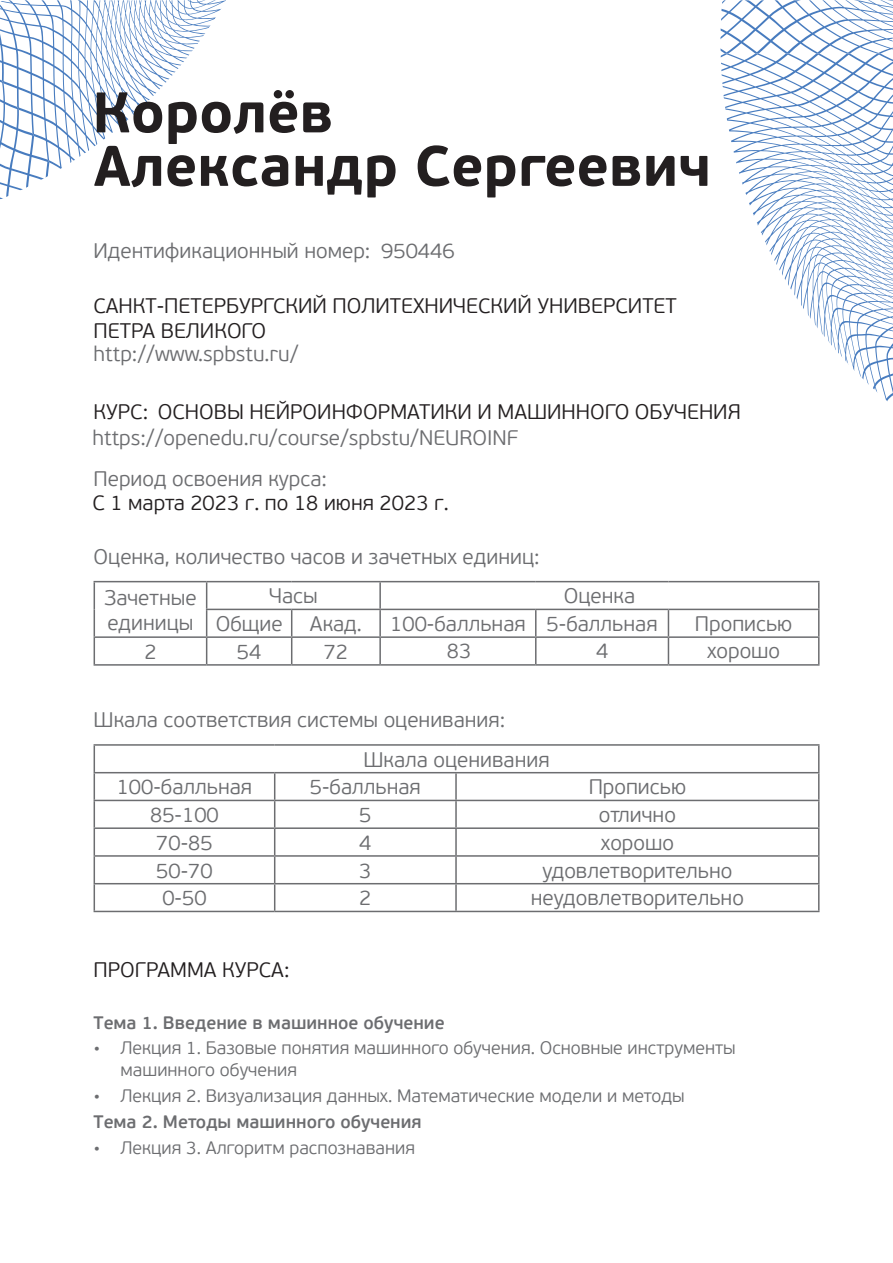
<style>
.page{position:relative;width:893px;height:1263px;background:#fff}
.page>*{position:absolute;margin:0;border:0;box-sizing:border-box;transform-origin:0 0}
.t1{font:700 57px "PF Beau Sans Pro";color:#231f20}
.t2{font:300 21px/25.2px "PF Beau Sans Pro";color:#6c6d70}
.t3{font:300 21px/25.3px "PF Beau Sans Pro";color:#231f20}
.t4{font:300 18px/21.6px "PF Beau Sans Pro";color:#6c6d70}
.t5{font:600 18px "PF Beau Sans Pro";color:#6c6d70}
</style>
<div class="page">
<svg style="left:720px;top:0;width:173px;height:54px"></svg>
<svg style="left:720px;top:54px;width:173px;height:348px"></svg>
<svg style="left:0;top:0;width:226px;height:199px"></svg>
<hr style="left:94px;top:581px;width:113px;height:1px;background:#6c6d70">
<hr style="left:207px;top:581px;width:85px;height:1px;background:#6c6d70">
<hr style="left:292px;top:581px;width:88px;height:1px;background:#6c6d70">
<hr style="left:380px;top:581px;width:156px;height:1px;background:#6c6d70">
<hr style="left:379px;top:582px;width:2px;height:27px;background:#6c6d70">
<hr style="left:536px;top:581px;width:132px;height:1px;background:#6c6d70">
<hr style="left:668px;top:581px;width:151px;height:1px;background:#6c6d70">
<hr style="left:206px;top:609px;width:86px;height:1px;background:#6c6d70">
<hr style="left:292px;top:609px;width:88px;height:1px;background:#6c6d70">
<hr style="left:380px;top:609px;width:156px;height:1px;background:#6c6d70">
<hr style="left:379px;top:610px;width:2px;height:26px;background:#6c6d70">
<hr style="left:536px;top:609px;width:132px;height:1px;background:#6c6d70">
<hr style="left:668px;top:609px;width:151px;height:1px;background:#6c6d70">
<hr style="left:94px;top:636px;width:113px;height:2px;background:#6c6d70">
<svg style="left:94px;top:582px;width:1px;height:82px"></svg>
<hr style="left:207px;top:636px;width:85px;height:2px;background:#6c6d70">
<svg style="left:206px;top:582px;width:1px;height:82px"></svg>
<hr style="left:292px;top:636px;width:88px;height:2px;background:#6c6d70">
<svg style="left:291px;top:610px;width:1px;height:54px"></svg>
<hr style="left:380px;top:636px;width:156px;height:2px;background:#6c6d70">
<hr style="left:379px;top:638px;width:2px;height:26px;background:#6c6d70">
<hr style="left:536px;top:636px;width:132px;height:2px;background:#6c6d70">
<svg style="left:535px;top:610px;width:1px;height:54px"></svg>
<hr style="left:668px;top:636px;width:151px;height:2px;background:#6c6d70">
<svg style="left:668px;top:610px;width:1px;height:54px"></svg>
<svg style="left:818px;top:582px;width:1px;height:82px"></svg>
<hr style="left:94px;top:664px;width:113px;height:2px;background:#6c6d70">
<hr style="left:207px;top:664px;width:85px;height:2px;background:#6c6d70">
<hr style="left:292px;top:664px;width:88px;height:2px;background:#6c6d70">
<hr style="left:380px;top:664px;width:156px;height:2px;background:#6c6d70">
<hr style="left:536px;top:664px;width:132px;height:2px;background:#6c6d70">
<hr style="left:668px;top:664px;width:151px;height:2px;background:#6c6d70">
<hr style="left:94px;top:744px;width:181px;height:2px;background:#6c6d70">
<hr style="left:275px;top:744px;width:181px;height:2px;background:#6c6d70">
<hr style="left:456px;top:744px;width:363px;height:2px;background:#6c6d70">
<hr style="left:94px;top:772px;width:181px;height:1px;background:#6c6d70">
<hr style="left:275px;top:772px;width:181px;height:1px;background:#6c6d70">
<hr style="left:456px;top:772px;width:363px;height:1px;background:#6c6d70">
<hr style="left:455px;top:773px;width:2px;height:27px;background:#6c6d70">
<hr style="left:94px;top:800px;width:181px;height:1px;background:#6c6d70">
<hr style="left:275px;top:800px;width:181px;height:1px;background:#6c6d70">
<hr style="left:456px;top:800px;width:363px;height:1px;background:#6c6d70">
<hr style="left:455px;top:801px;width:2px;height:26px;background:#6c6d70">
<hr style="left:94px;top:827px;width:181px;height:2px;background:#6c6d70">
<hr style="left:275px;top:827px;width:181px;height:2px;background:#6c6d70">
<hr style="left:456px;top:827px;width:363px;height:2px;background:#6c6d70">
<hr style="left:455px;top:829px;width:2px;height:26px;background:#6c6d70">
<hr style="left:94px;top:855px;width:181px;height:2px;background:#6c6d70">
<hr style="left:275px;top:855px;width:181px;height:2px;background:#6c6d70">
<hr style="left:456px;top:855px;width:363px;height:2px;background:#6c6d70">
<hr style="left:455px;top:857px;width:2px;height:26px;background:#6c6d70">
<hr style="left:94px;top:883px;width:181px;height:1px;background:#6c6d70">
<svg style="left:94px;top:746px;width:1px;height:165px"></svg>
<hr style="left:275px;top:883px;width:181px;height:1px;background:#6c6d70">
<svg style="left:274px;top:773px;width:1px;height:138px"></svg>
<hr style="left:456px;top:883px;width:363px;height:1px;background:#6c6d70">
<hr style="left:455px;top:884px;width:2px;height:27px;background:#6c6d70">
<svg style="left:818px;top:746px;width:1px;height:165px"></svg>
<hr style="left:94px;top:911px;width:181px;height:1px;background:#6c6d70">
<hr style="left:275px;top:911px;width:181px;height:1px;background:#6c6d70">
<hr style="left:456px;top:911px;width:363px;height:1px;background:#6c6d70">
<h1 class="t1" style="left:92px;top:77px;width:242px">Королёв</h1>
<h1 class="t1" style="left:94px;top:131px;width:619px">Александр Сергеевич</h1>
<p class="t2" style="left:94px;top:238px;width:278px">Идентификационный номер:</p>
<p class="t3" style="left:94px;top:293px;width:585px">САНКТ-ПЕТЕРБУРГСКИЙ ПОЛИТЕХНИЧЕСКИЙ УНИВЕРСИТЕТ<br>ПЕТРА ВЕЛИКОГО</p>
<p class="t2" style="left:94px;top:342px;width:206px">http://www.spbstu.ru/</p>
<p class="t3" style="left:94px;top:400px;width:56px">КУРС:</p>
<p class="t2" style="left:381px;top:238px;width:75px">950446</p>
<p class="t3" style="left:158px;top:400px;width:584px">ОСНОВЫ НЕЙРОИНФОРМАТИКИ И МАШИННОГО ОБУЧЕНИЯ</p>
<p class="t2" style="left:92px;top:426px;width:427px">https://openedu.ru/course/spbstu/NEUROINF</p>
<p class="t2" style="left:94px;top:466px;width:235px">Период освоения курса:</p>
<p class="t3" style="left:92px;top:490px;width:358px">С 1 марта 2023 г. по 18 июня 2023 г.</p>
<p class="t2" style="left:94px;top:545px;width:448px">Оценка, количество часов и зачетных единиц:</p>
<p class="t2" style="left:104px;top:585px;width:94px">Зачетные единицы</p>
<p class="t2" style="left:269px;top:584px;width:50px">Часы</p>
<p class="t2" style="left:564px;top:584px;width:73px">Оценка</p>
<p class="t2" style="left:216px;top:612px;width:69px">Общие</p>
<p class="t2" style="left:310px;top:612px;width:53px">Акад.</p>
<p class="t2" style="left:390px;top:612px;width:269px">100-балльная 5-балльная</p>
<p class="t2" style="left:695px;top:612px;width:99px">Прописью</p>
<p class="t2" style="left:144px;top:639px;width:14px">2</p>
<p class="t2" style="left:237px;top:639px;width:26px">54</p>
<p class="t2" style="left:324px;top:639px;width:26px">72</p>
<p class="t2" style="left:447px;top:639px;width:26px">83</p>
<p class="t2" style="left:596px;top:639px;width:14px">4</p>
<p class="t2" style="left:707px;top:638px;width:75px">хорошо</p>
<p class="t2" style="left:94px;top:707px;width:413px">Шкала соответствия системы оценивания:</p>
<p class="t2" style="left:363px;top:747px;width:188px">Шкала оценивания</p>
<p class="t2" style="left:117px;top:775px;width:137px">100-балльная</p>
<p class="t2" style="left:310px;top:775px;width:113px">5-балльная</p>
<p class="t2" style="left:589px;top:775px;width:99px">Прописью</p>
<p class="t2" style="left:150px;top:803px;width:70px">85-100</p>
<p class="t2" style="left:359px;top:803px;width:14px">5</p>
<p class="t2" style="left:599px;top:803px;width:79px">отлично</p>
<p class="t2" style="left:156px;top:830px;width:58px">70-85</p>
<p class="t2" style="left:359px;top:830px;width:14px">4</p>
<p class="t2" style="left:601px;top:830px;width:75px">хорошо</p>
<p class="t2" style="left:156px;top:858px;width:58px">50-70</p>
<p class="t2" style="left:359px;top:858px;width:14px">3</p>
<p class="t2" style="left:542px;top:858px;width:192px">удовлетворительно</p>
<p class="t2" style="left:162px;top:886px;width:46px">0-50</p>
<p class="t2" style="left:359px;top:886px;width:14px">2</p>
<p class="t2" style="left:531px;top:886px;width:215px">неудовлетворительно</p>
<p class="t3" style="left:94px;top:957px;width:197px">ПРОГРАММА КУРСА:</p>
<p class="t5" style="left:94px;top:1011px;width:353px">Тема 1. Введение в машинное обучение</p>
<p class="t4" style="left:121px;top:1038px;width:617px;text-indent:-27px">• Лекция 1. Базовые понятия машинного обучения. Основные инструменты машинного обучения</p>
<p class="t4" style="left:94px;top:1085px;width:593px">• Лекция 2. Визуализация данных. Математические модели и методы</p>
<p class="t5" style="left:94px;top:1111px;width:330px">Тема 2. Методы машинного обучения</p>
<p class="t4" style="left:94px;top:1137px;width:323px">• Лекция 3. Алгоритм распознавания</p>
</div>
